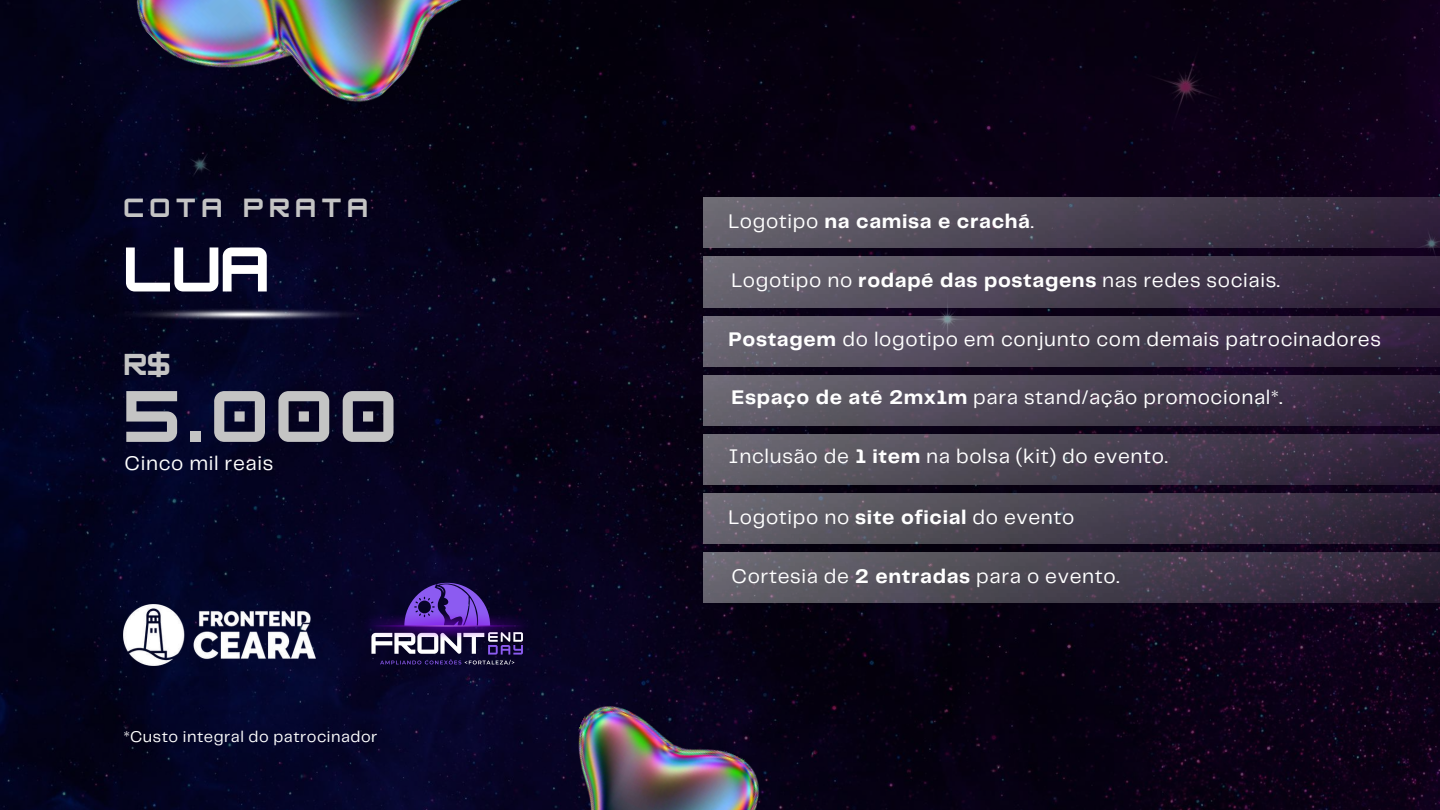
<style>
.page{position:relative;width:1440px;height:810px;background:#fff}
.page>*{position:absolute;margin:0;border:0;box-sizing:border-box;transform-origin:0 0}
.t1{font:700 63.5px "HK Modular";color:#c4c4c4}
.t2{font:700 55px "HK Modular";color:#fff}
.t3{font:700 26.4px "HK Modular";color:#c4c4c4}
.t4{font:700 23px "HK Modular";letter-spacing:.25em;color:#c4c4c4}
.t5{font:20.5px "Telegraf";letter-spacing:.03em;color:#fff}
.t6{font:700 20.5px "Telegraf";letter-spacing:.03em;color:#fff}
.t7{font:16.2px "Telegraf";letter-spacing:.03em;color:#fff}
.s1{font-weight:400}
.s2{font-weight:700}
</style>
<div class="page">
<img style="left:0;top:0;width:1440px;height:810px">
<img style="left:124px;top:604px;width:191px;height:61px">
<img style="left:703px;top:198px;width:737px;height:50px">
<img style="left:703px;top:257px;width:737px;height:50px">
<img style="left:101px;top:0;width:434px;height:181px">
<img style="left:703px;top:316px;width:737px;height:51px">
<img style="left:703px;top:375px;width:737px;height:50px">
<img style="left:703px;top:434px;width:737px;height:51px">
<img style="left:703px;top:493px;width:737px;height:51px">
<img style="left:703px;top:553px;width:737px;height:50px">
<img style="left:509px;top:692px;width:320px;height:118px">
<svg style="left:404px;top:583px;width:86px;height:27px;background:#4c3191"></svg>
<svg style="left:371px;top:641px;width:152px;height:24px;background:#423d61"></svg>
<img style="left:360px;top:610px;width:175px;height:31px">
<img style="left:97px;top:307px;width:285px;height:14px">
<p class="t4" style="left:124px;top:194px;width:245px">COTA PRATA</p>
<h2 class="t2" style="left:124px;top:236px;width:147px">lua</h2>
<p class="t3" style="left:124px;top:349px;width:48px">R$</p>
<h1 class="t1" style="left:124px;top:378px;width:274px">5.000</h1>
<p class="t5" style="left:125px;top:454px;width:150px">Cinco mil reais</p>
<p class="t7" style="left:124px;top:730px;width:255px">*Custo integral do patrocinador</p>
<p class="t6" style="left:729px;top:212px;width:307px"><span class="s1">Logotipo</span> na camisa e crachá<span class="s1">.</span></p>
<p class="t5" style="left:732px;top:271px;width:550px">Logotipo no <span class="s2">rodapé das postagens</span> nas redes sociais.</p>
<p class="t5" style="left:729px;top:330px;width:654px"><span class="s2">Postagem</span> do logotipo em conjunto com demais patrocinadores</p>
<p class="t5" style="left:732px;top:388px;width:552px"><span class="s2">Espaço de até 2mx1m</span> para stand/ação promocional*.</p>
<p class="t5" style="left:729px;top:447px;width:441px">Inclusão de <span class="s2">1 item</span> na bolsa (kit) do evento.</p>
<p class="t5" style="left:729px;top:509px;width:348px">Logotipo no <span class="s2">site oficial</span> do evento</p>
<p class="t5" style="left:732px;top:568px;width:389px">Cortesia de <span class="s2">2 entradas</span> para o evento.</p>
</div>
